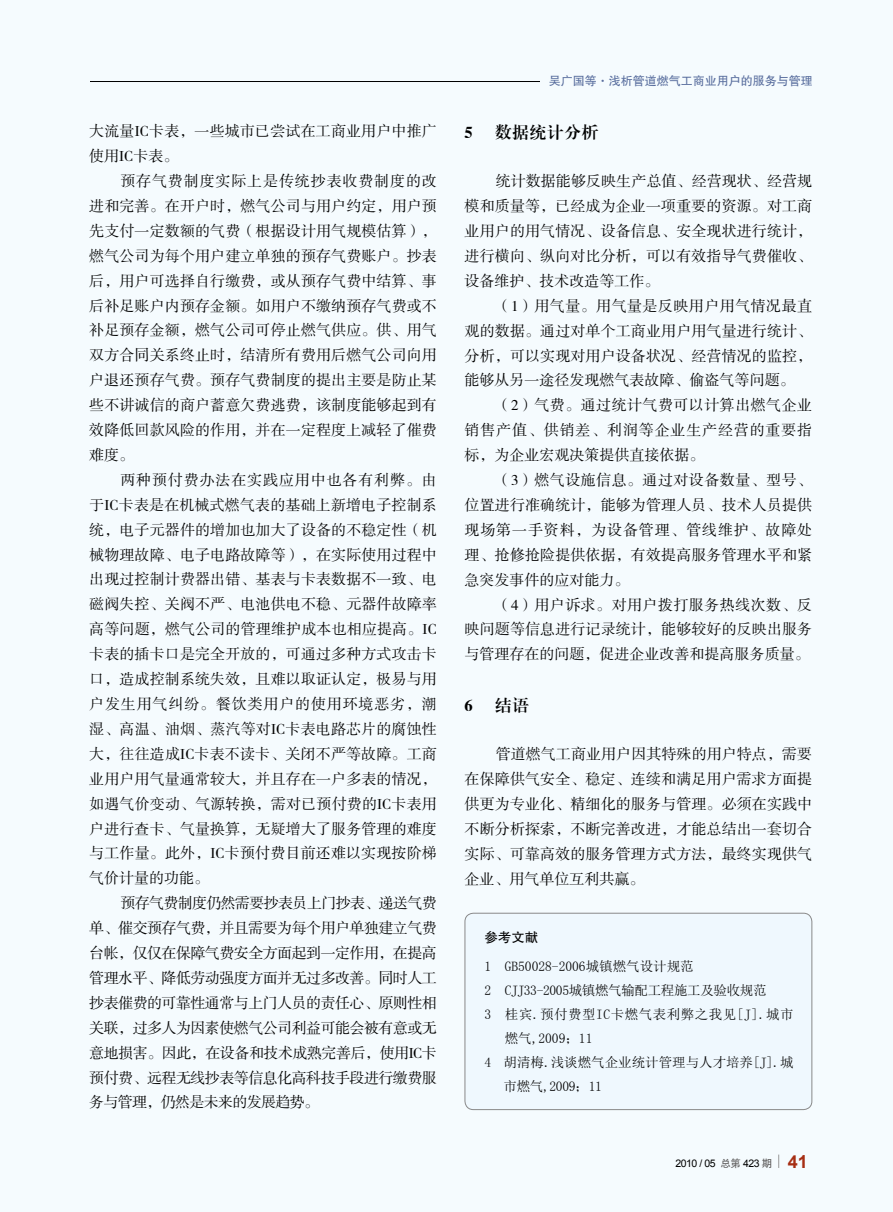
<style>
.page{position:relative;width:893px;height:1212px;background:#f5fbfe}
.page>*{position:absolute;margin:0;border:0;box-sizing:border-box;transform-origin:0 0}
.t1{font:16.5px "FZXBSJW GB1 0";letter-spacing:.05em;color:#000}
.t2{font:15px/24.9px "FZSSJW GB1 0";letter-spacing:.01em;color:#000;text-align:justify}
.t3{font:13.5px "Sim Sun";color:#000}
.t4{font:13.5px "Sim Sun";letter-spacing:-.025em;color:#000}
.t5{font:13.5px "Sim Sun";letter-spacing:.04em;color:#000}
.t6{font:13.5px "FZHTJW GB1 0";color:#000}
.t7{font:12px "FZHTJW GB1 0";color:#596e9e}
.t8{font:10.5px "Arial";letter-spacing:-.04em;color:#000}
.s1{font-family:"FZHTJW GB1 0";color:#595757}
.s2{font-weight:700;font-size:18px;color:#a62e14}
</style>
<div class="page">
<hr style="left:0;top:81px;width:812px;height:1px;background:#000">
<svg style="left:778px;top:1154px;width:1px;height:14px"></svg>
<div style="left:0;top:72px;width:89px;height:19px;background:#f5fbfe"></div>
<div style="left:541px;top:78px;width:291px;height:7px;background:#f5fbfe"></div>
<div style="left:465px;top:913px;width:347px;height:196px;background:#eff8fe;border-radius:9px"></div>
<div style="left:465px;top:913px;width:347px;height:197px;border:1px solid #898989;border-radius:9px"></div>
<p class="t2" style="left:89px;top:119px;width:349px">大流量IC卡表，一些城市已尝试在工商业用户中推广使用IC卡表。</p>
<p class="t2" style="left:89px;top:169px;width:349px;text-indent:31px">预存气费制度实际上是传统抄表收费制度的改进和完善。在开户时，燃气公司与用户约定，用户预先支付一定数额的气费（根据设计用气规模估算），燃气公司为每个用户建立单独的预存气费账户。抄表后，用户可选择自行缴费，或从预存气费中结算、事后补足账户内预存金额。如用户不缴纳预存气费或不补足预存金额，燃气公司可停止燃气供应。供、用气双方合同关系终止时，结清所有费用后燃气公司向用户退还预存气费。预存气费制度的提出主要是防止某些不讲诚信的商户蓄意欠费逃费，该制度能够起到有效降低回款风险的作用，并在一定程度上减轻了催费难度。</p>
<p class="t2" style="left:89px;top:468px;width:349px;text-indent:31px">两种预付费办法在实践应用中也各有利弊。由于IC卡表是在机械式燃气表的基础上新增电子控制系统，电子元器件的增加也加大了设备的不稳定性（机械物理故障、电子电路故障等），在实际使用过程中出现过控制计费器出错、基表与卡表数据不一致、电磁阀失控、关阀不严、电池供电不稳、元器件故障率高等问题，燃气公司的管理维护成本也相应提高。IC卡表的插卡口是完全开放的，可通过多种方式攻击卡口，造成控制系统失效，且难以取证认定，极易与用户发生用气纠纷。餐饮类用户的使用环境恶劣，潮湿、高温、油烟、蒸汽等对IC卡表电路芯片的腐蚀性大，往往造成IC卡表不读卡、关闭不严等故障。工商业用户用气量通常较大，并且存在一户多表的情况，如遇气价变动、气源转换，需对已预付费的IC卡表用户进行查卡、气量换算，无疑增大了服务管理的难度与工作量。此外，IC卡预付费目前还难以实现按阶梯气价计量的功能。</p>
<p class="t2" style="left:89px;top:891px;width:349px;text-indent:31px">预存气费制度仍然需要抄表员上门抄表、递送气费单、催交预存气费，并且需要为每个用户单独建立气费台帐，仅仅在保障气费安全方面起到一定作用，在提高管理水平、降低劳动强度方面并无过多改善。同时人工抄表催费的可靠性通常与上门人员的责任心、原则性相关联，过多人为因素使燃气公司利益可能会被有意或无意地损害。因此，在设备和技术成熟完善后，使用IC卡预付费、远程无线抄表等信息化高科技手段进行缴费服务与管理，仍然是未来的发展趋势。</p>
<p class="t7" style="left:549px;top:74px;width:265px">吴广国等·浅析管道燃气工商业用户的服务与管理</p>
<p class="t1" style="left:465px;top:123px;width:10px">5</p>
<p class="t1" style="left:495px;top:123px;width:105px">数据统计分析</p>
<p class="t2" style="left:465px;top:169px;width:349px;text-indent:31px">统计数据能够反映生产总值、经营现状、经营规模和质量等，已经成为企业一项重要的资源。对工商业用户的用气情况、设备信息、安全现状进行统计，进行横向、纵向对比分析，可以有效指导气费催收、设备维护、技术改造等工作。</p>
<p class="t2" style="left:465px;top:294px;width:349px;text-indent:31px">（1）用气量。用气量是反映用户用气情况最直观的数据。通过对单个工商业用户用气量进行统计、分析，可以实现对用户设备状况、经营情况的监控，能够从另一途径发现燃气表故障、偷盗气等问题。</p>
<p class="t2" style="left:465px;top:393px;width:349px;text-indent:31px">（2）气费。通过统计气费可以计算出燃气企业销售产值、供销差、利润等企业生产经营的重要指标，为企业宏观决策提供直接依据。</p>
<p class="t2" style="left:465px;top:468px;width:349px;text-indent:31px">（3）燃气设施信息。通过对设备数量、型号、位置进行准确统计，能够为管理人员、技术人员提供现场第一手资料，为设备管理、管线维护、故障处理、抢修抢险提供依据，有效提高服务管理水平和紧急突发事件的应对能力。</p>
<p class="t2" style="left:465px;top:593px;width:349px;text-indent:31px">（4）用户诉求。对用户拨打服务热线次数、反映问题等信息进行记录统计，能够较好的反映出服务与管理存在的问题，促进企业改善和提高服务质量。</p>
<p class="t1" style="left:465px;top:696px;width:10px">6</p>
<p class="t1" style="left:495px;top:696px;width:35px">结语</p>
<p class="t2" style="left:465px;top:742px;width:349px;text-indent:31px">管道燃气工商业用户因其特殊的用户特点，需要在保障供气安全、稳定、连续和满足用户需求方面提供更为专业化、精细化的服务与管理。必须在实践中不断分析探索，不断完善改进，才能总结出一套切合实际、可靠高效的服务管理方式方法，最终实现供气企业、用气单位互利共赢。</p>
<p class="t6" style="left:484px;top:930px;width:55px">参考文献</p>
<p class="t3" style="left:484px;top:959px;width:211px">1 GB50028-2006城镇燃气设计规范</p>
<p class="t4" style="left:484px;top:983px;width:284px">2 CJJ33-2005城镇燃气输配工程施工及验收规范</p>
<p class="t5" style="left:484px;top:1007px;width:311px">3 桂宾.预付费型IC卡燃气表利弊之我见[J].城市</p>
<p class="t3" style="left:505px;top:1031px;width:89px">燃气,2009；11</p>
<p class="t3" style="left:484px;top:1055px;width:311px">4 胡清梅.浅谈燃气企业统计管理与人才培养[J].城</p>
<p class="t4" style="left:504px;top:1079px;width:100px">市燃气,2009；11</p>
<p class="t8" style="left:675px;top:1156px;width:134px">2010 / 05 <span class="s1">总第</span> 423 <span class="s1">期</span> <span class="s2">41</span></p>
</div>
